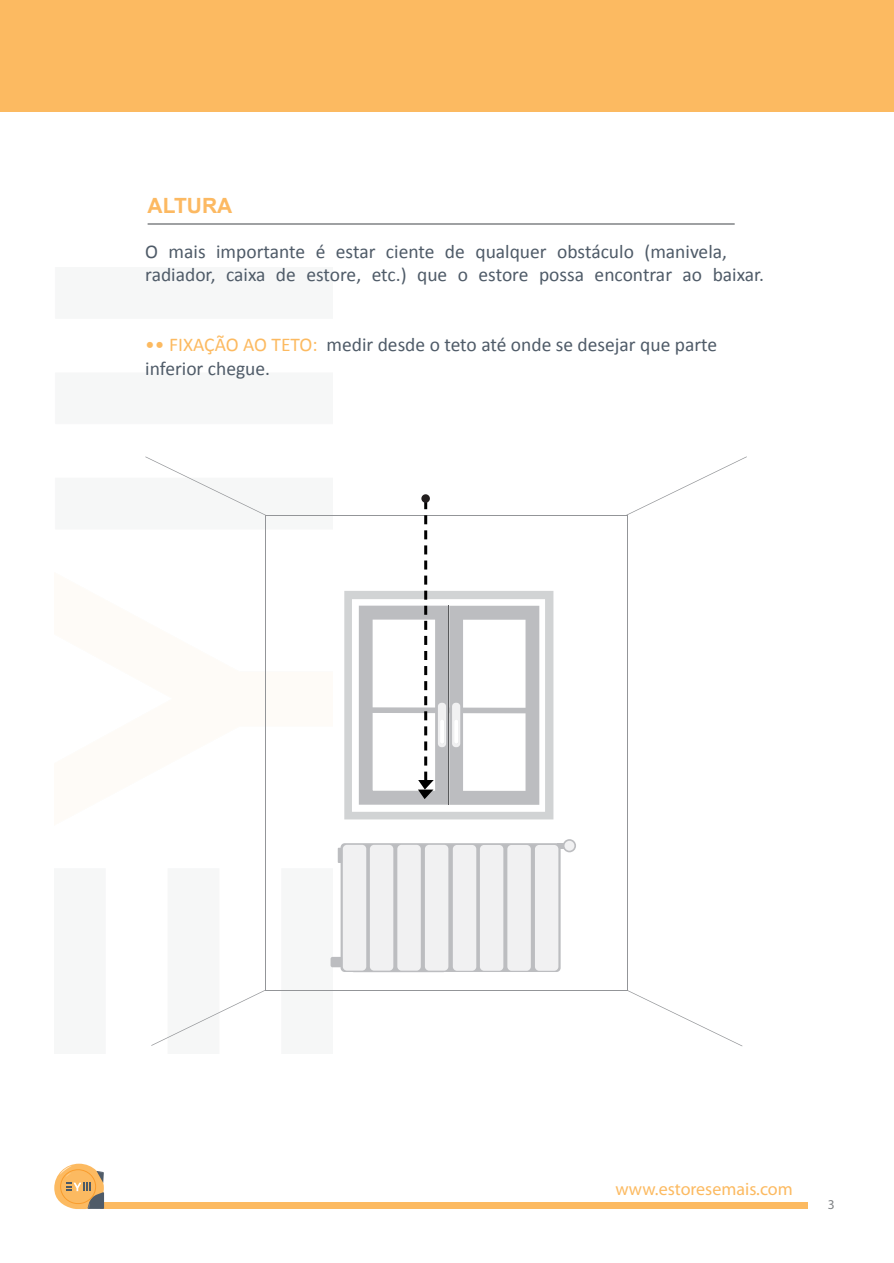
<style>
.page{position:relative;width:894px;height:1263px;background:#fff}
.page>*{position:absolute;margin:0;border:0;box-sizing:border-box;transform-origin:0 0}
.t1{font:700 21px "Arial";color:#fcb962}
.t2{font:19.5px/23.2px "Calibri";color:#4f5b68}
.t3{font:18px "Myriad Pro";color:#fcba61}
.t4{font:13.5px "Myriad Pro";color:#808285}
.s1{color:#fcba61}
</style>
<div class="page">
<div style="left:101px;top:1203px;width:706px;height:6px;background:#fcba61"></div>
<svg style="left:54px;top:1164px;width:50px;height:46px"></svg>
<div style="left:0;top:0;width:893px;height:112px;background:#fcba61"></div>
<hr style="left:148px;top:223px;width:586px;height:2px;background:#808285">
<div style="left:344px;top:591px;width:209px;height:228px;background:#d1d3d4"></div>
<hr style="left:265px;top:515px;width:362px;height:1px;background:#939598">
<svg style="left:145px;top:456px;width:121px;height:59px"></svg>
<svg style="left:626px;top:456px;width:121px;height:59px"></svg>
<hr style="left:265px;top:515px;width:1px;height:475px;background:#939598">
<hr style="left:626px;top:515px;width:1px;height:475px;background:#939598">
<hr style="left:265px;top:990px;width:362px;height:1px;background:#939598">
<svg style="left:627px;top:990px;width:115px;height:56px"></svg>
<svg style="left:151px;top:990px;width:114px;height:56px"></svg>
<svg style="left:352px;top:503px;width:193px;height:309px"></svg>
<div style="left:421px;top:494px;width:9px;height:9px;background:#231f20;border-radius:50%"></div>
<svg style="left:340px;top:843px;width:220px;height:129px;fill:#bcbdc0"></svg>
<div style="left:343px;top:845px;width:23px;height:126px;background:#f1f1f2;border-radius:4px"></div>
<div style="left:370px;top:845px;width:23px;height:126px;background:#f1f1f2;border-radius:4px"></div>
<div style="left:397px;top:845px;width:24px;height:126px;background:#f1f1f2;border-radius:4px"></div>
<div style="left:425px;top:845px;width:23px;height:126px;background:#f1f1f2;border-radius:4px"></div>
<svg style="left:563px;top:839px;width:13px;height:13px"></svg>
<div style="left:564px;top:841px;width:10px;height:10px;background:#f1f1f2;border-radius:50%"></div>
<div style="left:557px;top:843px;width:7px;height:6px;background:#bcbdc0"></div>
<div style="left:330px;top:957px;width:12px;height:10px;background:#bcbdc0;border-radius:2px"></div>
<hr style="left:338px;top:848px;width:4px;height:15px;background:#bcbdc0">
<div style="left:453px;top:845px;width:23px;height:126px;background:#f1f1f2;border-radius:4px"></div>
<div style="left:480px;top:845px;width:23px;height:126px;background:#f1f1f2;border-radius:4px"></div>
<div style="left:507px;top:845px;width:24px;height:126px;background:#f1f1f2;border-radius:4px"></div>
<div style="left:535px;top:845px;width:23px;height:126px;background:#f1f1f2;border-radius:4px"></div>
<p class="t1" style="left:148px;top:198px;width:86px">ALTURA</p>
<p class="t2" style="left:145px;top:241px;width:620px">O mais importante é estar ciente de qualquer obstáculo (manivela, radiador, caixa de estore, etc.) que o estore possa encontrar ao baixar.</p>
<p class="t2" style="left:145px;top:335px;width:573px"><span class="s1">•• FIXAÇÃO AO TETO:</span> medir desde o teto até onde se desejar que parte inferior chegue.</p>
<p class="t3" style="left:615px;top:1181px;width:179px">www.estoresemais.com</p>
<p class="t4" style="left:827px;top:1199px;width:8px">3</p>
</div>
